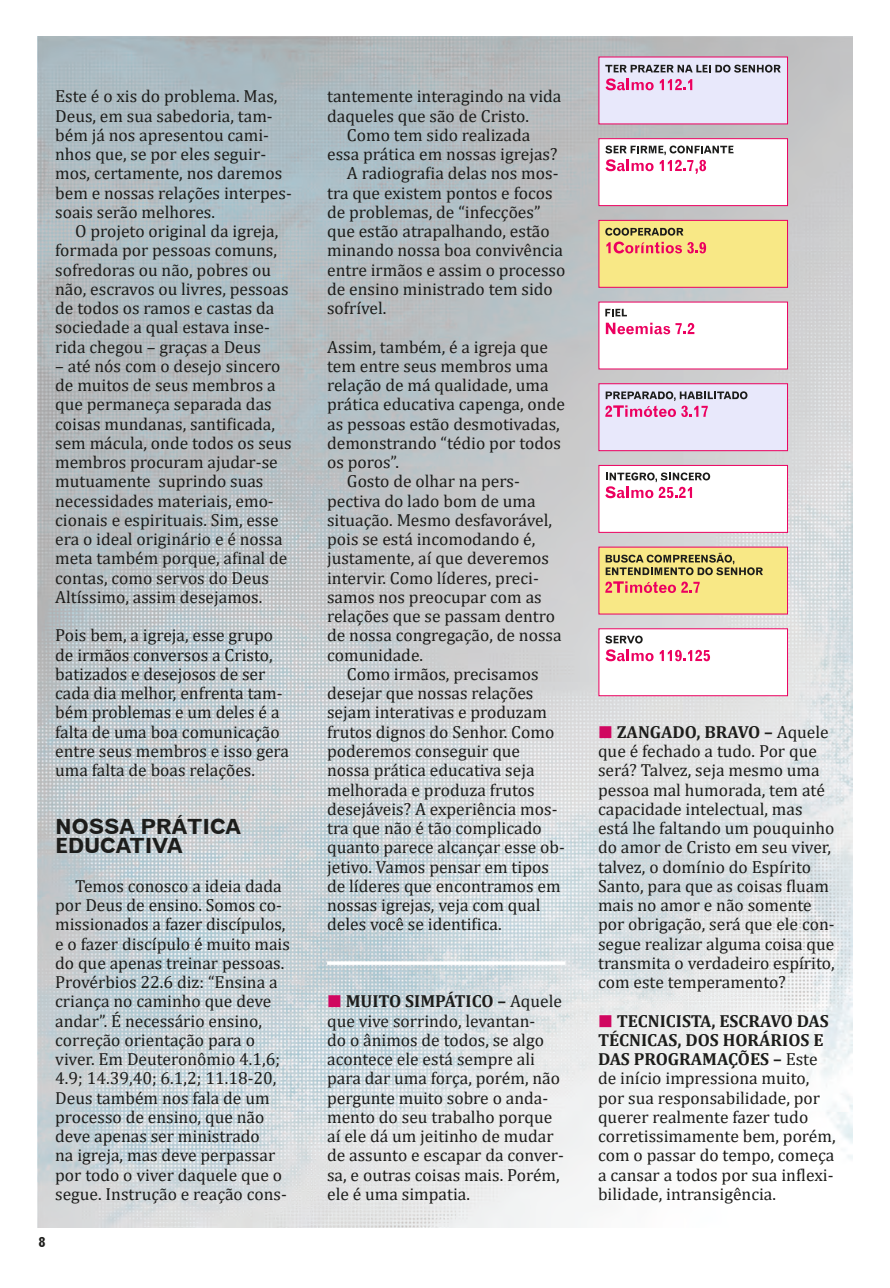
<style>
.page{position:relative;width:890px;height:1288px;background:#fff}
.page>*{position:absolute;margin:0;border:0;box-sizing:border-box;transform-origin:0 0}
.t1{font:21px/19.2px "Gothic 720 BT Bold B";color:#1d1d1b}
.t2{font:17.5px/19.2px "Cambria";color:#1d1d1b}
.t3{font:14px "Gothic 720 BT Bold B";color:#1d1d1b}
.s1{color:#d00660}
.s2{font-weight:700}
</style>
<div class="page">
<img style="left:38px;top:37px;width:814px;height:1191px">
<hr style="left:327px;top:961px;width:238px;height:4px;background:#fff">
<div style="left:598px;top:57px;width:189px;height:67px;background:#e8e8fb"></div>
<svg style="left:605px;top:65px;width:175px;height:25px"></svg>
<div style="left:598px;top:138px;width:189px;height:68px;background:#fff;border:1px solid #ec005f"></div>
<svg style="left:605px;top:146px;width:128px;height:28px"></svg>
<div style="left:598px;top:220px;width:189px;height:68px;background:#f8e886;border:1px solid #ec005f"></div>
<svg style="left:605px;top:228px;width:100px;height:25px"></svg>
<div style="left:598px;top:302px;width:189px;height:67px;background:#fff"></div>
<svg style="left:605px;top:309px;width:21px;height:7px"></svg>
<svg style="left:605px;top:323px;width:89px;height:11px"></svg>
<div style="left:598px;top:383px;width:189px;height:68px;background:#e8e8fb;border:1px solid #ec005f"></div>
<svg style="left:605px;top:391px;width:142px;height:26px"></svg>
<div style="left:598px;top:465px;width:189px;height:68px;background:#fff;border:1px solid #ec005f"></div>
<svg style="left:605px;top:472px;width:105px;height:26px"></svg>
<div style="left:598px;top:547px;width:189px;height:67px;background:#f8e886"></div>
<svg style="left:605px;top:553px;width:157px;height:22px"></svg>
<svg style="left:605px;top:581px;width:70px;height:12px"></svg>
<svg style="left:681px;top:581px;width:18px;height:12px"></svg>
<div style="left:598px;top:628px;width:189px;height:68px;background:#fff;border:1px solid #ec005f"></div>
<svg style="left:605px;top:635px;width:37px;height:8px"></svg>
<svg style="left:605px;top:649px;width:48px;height:12px"></svg>
<svg style="left:659px;top:650px;width:50px;height:11px"></svg>
<p class="t2" style="left:55px;top:87px;width:238px">Este é o xis do problema. Mas,<br>Deus, em sua sabedoria, tam&shy;bém já nos apresentou cami&shy;nhos que, se por eles seguir&shy;mos, certamente, nos daremos bem e nossas relações interpes&shy;soais serão melhores.</p>
<p class="t2" style="left:55px;top:221px;width:235px;text-indent:20px">O projeto original da igreja, formada por pessoas comuns, sofredoras ou não, pobres ou não, escravos ou livres, pessoas de todos os ramos e castas da sociedade a qual estava inse&shy;rida chegou – graças a Deus</p>
<p class="t2" style="left:55px;top:356px;width:238px">– até nós com o desejo sincero de muitos de seus membros a que permaneça separada das coisas mundanas, santificada, sem mácula, onde todos os seus membros procuram ajudar-se mutuamente suprindo suas necessidades materiais, emo&shy;cionais e espirituais. Sim, esse era o ideal originário e é nossa meta também porque, afinal de contas, como servos do Deus<br>Altíssimo, assim desejamos.</p>
<p class="t2" style="left:55px;top:626px;width:235px">Pois bem, a igreja, esse grupo de irmãos conversos a Cristo, batizados e desejosos de ser cada dia melhor, enfrenta tam&shy;bém problemas e um deles é a falta de uma boa comunicação entre seus membros e isso gera uma falta de boas relações.</p>
<p class="t1" style="left:55px;top:817px;width:187px">NOSSA PRÁTI CA<br>ED UCATIVA</p>
<p class="t2" style="left:55px;top:876px;width:236px;text-indent:20px">Temos conosco a ideia dada por Deus de ensino. Somos co&shy;missionados a fazer discípulos, e o fazer discípulo é muito mais do que apenas treinar pessoas.<br>Provérbios 22.6 diz: “Ensina a criança no caminho que deve andar”. É necessário ensino, correção orientação para o viver. Em Deuteronômio 4.1,6;<br>4.9; 14.39,40; 6.1,2; 11.18-20,<br>Deus também nos fala de um processo de ensino, que não deve apenas ser ministrado<br>na igreja, mas deve perpassar por todo o viver daquele que o segue. Instrução e reação cons-</p>
<p class="t3" style="left:39px;top:1234px;width:9px">8</p>
<p class="t2" style="left:327px;top:87px;width:236px">tantemente interagindo na vida</p>
<p class="t2" style="left:327px;top:106px;width:203px">daqueles que são de Cristo.</p>
<p class="t2" style="left:347px;top:125px;width:185px">Como tem sido realizada</p>
<p class="t2" style="left:327px;top:144px;width:232px">essa prática em nossas igrejas?</p>
<p class="t2" style="left:347px;top:164px;width:213px">A radiografia delas nos mos-</p>
<p class="t2" style="left:327px;top:183px;width:227px">tra que existem pontos e focos</p>
<p class="t2" style="left:327px;top:202px;width:215px">de problemas, de “infecções”</p>
<p class="t2" style="left:327px;top:221px;width:224px">que estão atrapalhando, estão</p>
<p class="t2" style="left:327px;top:241px;width:237px">minando nossa boa convivência</p>
<p class="t2" style="left:327px;top:260px;width:240px">entre irmãos e assim o processo</p>
<p class="t2" style="left:327px;top:279px;width:227px">de ensino ministrado tem sido</p>
<p class="t2" style="left:327px;top:298px;width:61px">sofrível.</p>
<p class="t2" style="left:327px;top:337px;width:222px">Assim, também, é a igreja que</p>
<p class="t2" style="left:327px;top:356px;width:223px">tem entre seus membros uma</p>
<p class="t2" style="left:327px;top:375px;width:223px">relação de má qualidade, uma</p>
<p class="t2" style="left:327px;top:395px;width:239px">prática educativa capenga, onde</p>
<p class="t2" style="left:327px;top:414px;width:234px">as pessoas estão desmotivadas,</p>
<p class="t2" style="left:327px;top:433px;width:235px">demonstrando “tédio por todos</p>
<p class="t2" style="left:327px;top:452px;width:73px">os poros”.</p>
<p class="t2" style="left:347px;top:472px;width:174px">Gosto de olhar na pers-</p>
<p class="t2" style="left:327px;top:491px;width:210px">pectiva do lado bom de uma</p>
<p class="t2" style="left:327px;top:510px;width:226px">situação. Mesmo desfavorável,</p>
<p class="t2" style="left:327px;top:529px;width:210px">pois se está incomodando é,</p>
<p class="t2" style="left:327px;top:549px;width:223px">justamente, aí que deveremos</p>
<p class="t2" style="left:327px;top:568px;width:213px">intervir. Como líderes, preci-</p>
<p class="t2" style="left:327px;top:587px;width:216px">samos nos preocupar com as</p>
<p class="t2" style="left:327px;top:606px;width:229px">relações que se passam dentro</p>
<p class="t2" style="left:327px;top:626px;width:236px">de nossa congregação, de nossa</p>
<p class="t2" style="left:327px;top:645px;width:97px">comunidade.</p>
<p class="t2" style="left:347px;top:664px;width:193px">Como irmãos, precisamos</p>
<p class="t2" style="left:327px;top:683px;width:208px">desejar que nossas relações</p>
<p class="t2" style="left:327px;top:703px;width:221px">sejam interativas e produzam</p>
<p class="t2" style="left:327px;top:722px;width:229px">frutos dignos do Senhor. Como</p>
<p class="t2" style="left:327px;top:741px;width:194px">poderemos conseguir que</p>
<p class="t2" style="left:327px;top:760px;width:209px">nossa prática educativa seja</p>
<p class="t2" style="left:327px;top:780px;width:209px">melhorada e produza frutos</p>
<p class="t2" style="left:327px;top:799px;width:232px">desejáveis? A experiência mos-</p>
<p class="t2" style="left:327px;top:818px;width:216px">tra que não é tão complicado</p>
<p class="t2" style="left:327px;top:837px;width:239px">quanto parece alcançar esse ob-</p>
<p class="t2" style="left:327px;top:857px;width:223px">jetivo. Vamos pensar em tipos</p>
<p class="t2" style="left:327px;top:876px;width:235px">de líderes que encontramos em</p>
<p class="t2" style="left:327px;top:895px;width:215px">nossas igrejas, veja com qual</p>
<p class="t2" style="left:327px;top:914px;width:176px">deles você se identifica.</p>
<p class="t2" style="left:327px;top:991px;width:238px"><span class="s1">■</span> <span class="s2">MUITO SIMPÁTICO –</span> Aquele que vive sorrindo, levantan-<br>do o ânimos de todos, se algo acontece ele está sempre ali para dar uma força, porém, não pergunte muito sobre o anda&shy;mento do seu trabalho porque aí ele dá um jeitinho de mudar de assunto e escapar da conver&shy;sa, e outras coisas mais. Porém, ele é uma simpatia.</p>
<p class="t2" style="left:598px;top:722px;width:238px"><span class="s1">■</span> <span class="s2">ZANGADO, BRAVO –</span> Aquele que é fechado a tudo. Por que será? Talvez, seja mesmo uma pessoa mal humorada, tem até capacidade intelectual, mas está lhe faltando um pouquinho do amor de Cristo em seu viver, talvez, o domínio do Espírito<br>Santo, para que as coisas fluam mais no amor e não somente por obrigação, será que ele con&shy;segue realizar alguma coisa que transmita o verdadeiro espírito, com este temperamento?</p>
<p class="t2" style="left:598px;top:1011px;width:239px"><span class="s1">■</span> <span class="s2">TECNICISTA, ESCRAVO DAS<br>TÉCNICAS, DOS HORÁRIOS E<br>DAS PROGRAMAÇÕES –</span> Este de início impressiona muito, por sua responsabilidade, por querer realmente fazer tudo corretissimamente bem, porém, com o passar do tempo, começa a cansar a todos por sua inflexi&shy;bilidade, intransigência.</p>
</div>
